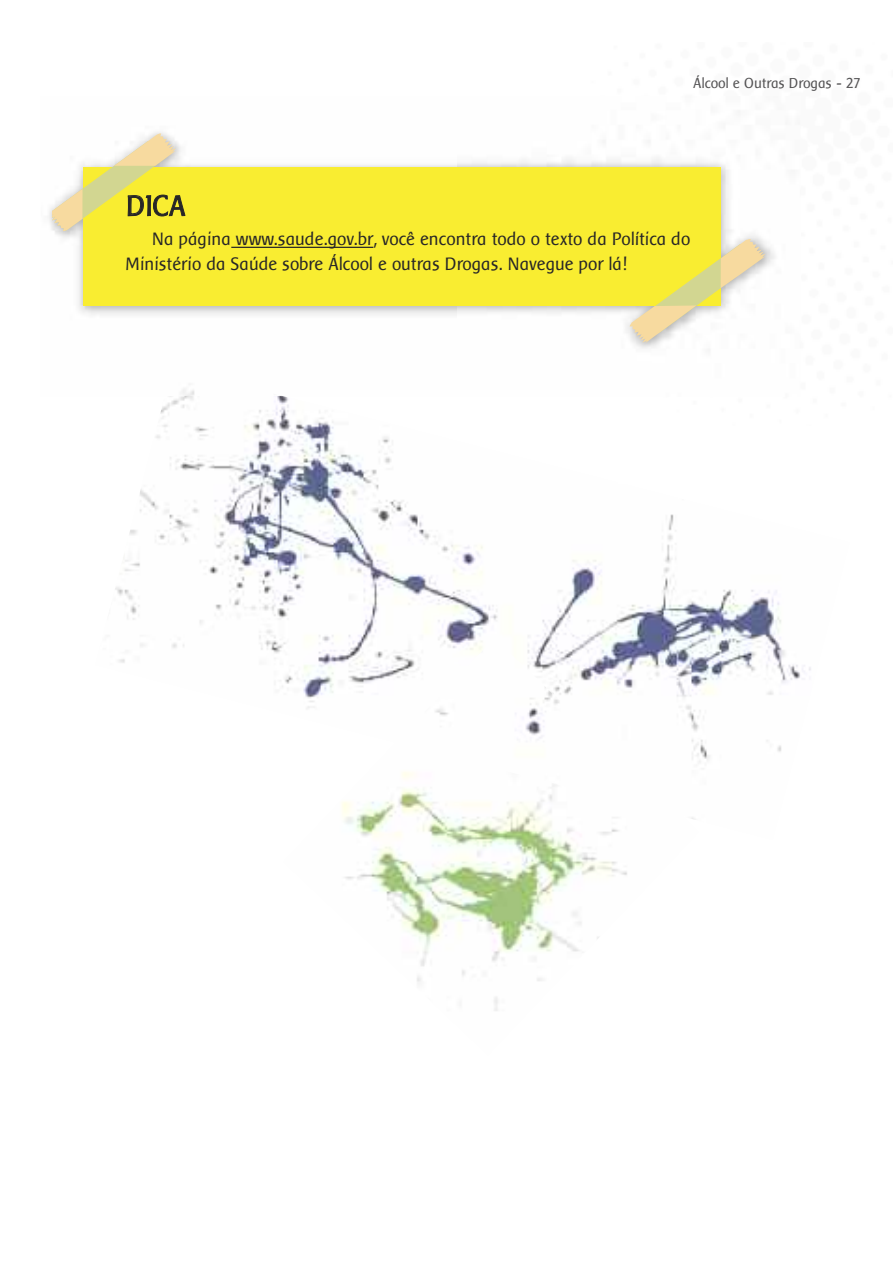
<style>
.page{position:relative;width:893px;height:1263px;background:#fff}
.page>*{position:absolute;margin:0;border:0;box-sizing:border-box;transform-origin:0 0}
.t1{font:29.85px "Baar Sophia";color:#272627}
.t2{font:18.6px/24.5px "Baar Sophia";color:#272627}
.t3{font:14.85px "Baar Sophia";color:#525152}
</style>
<div class="page">
<img style="left:49px;top:132px;width:726px;height:217px">
<div style="left:83px;top:167px;width:637px;height:138px;background:#f9ed31"></div>
<svg style="left:53px;top:133px;width:123px;height:98px"></svg>
<svg style="left:630px;top:239px;width:135px;height:104px"></svg>
<hr style="left:231px;top:247px;width:142px;height:1px;background:#272627">
<img style="left:345px;top:840px;width:282px;height:171px">
<img style="left:115px;top:396px;width:696px;height:444px">
<img style="left:182px;top:389px;width:13px;height:7px">
<img style="left:396px;top:638px;width:287px;height:179px">
<p class="t3" style="left:693px;top:77px;width:168px">Álcool e Outras Drogas - 27</p>
<h1 class="t1" style="left:127px;top:194px;width:61px">DICA</h1>
<p class="t2" style="left:126px;top:228px;width:566px;text-indent:26px">Na página www.saude.gov.br, você encontra todo o texto da Política do<br>Ministério da Saúde sobre Álcool e outras Drogas. Navegue por lá!</p>
</div>
